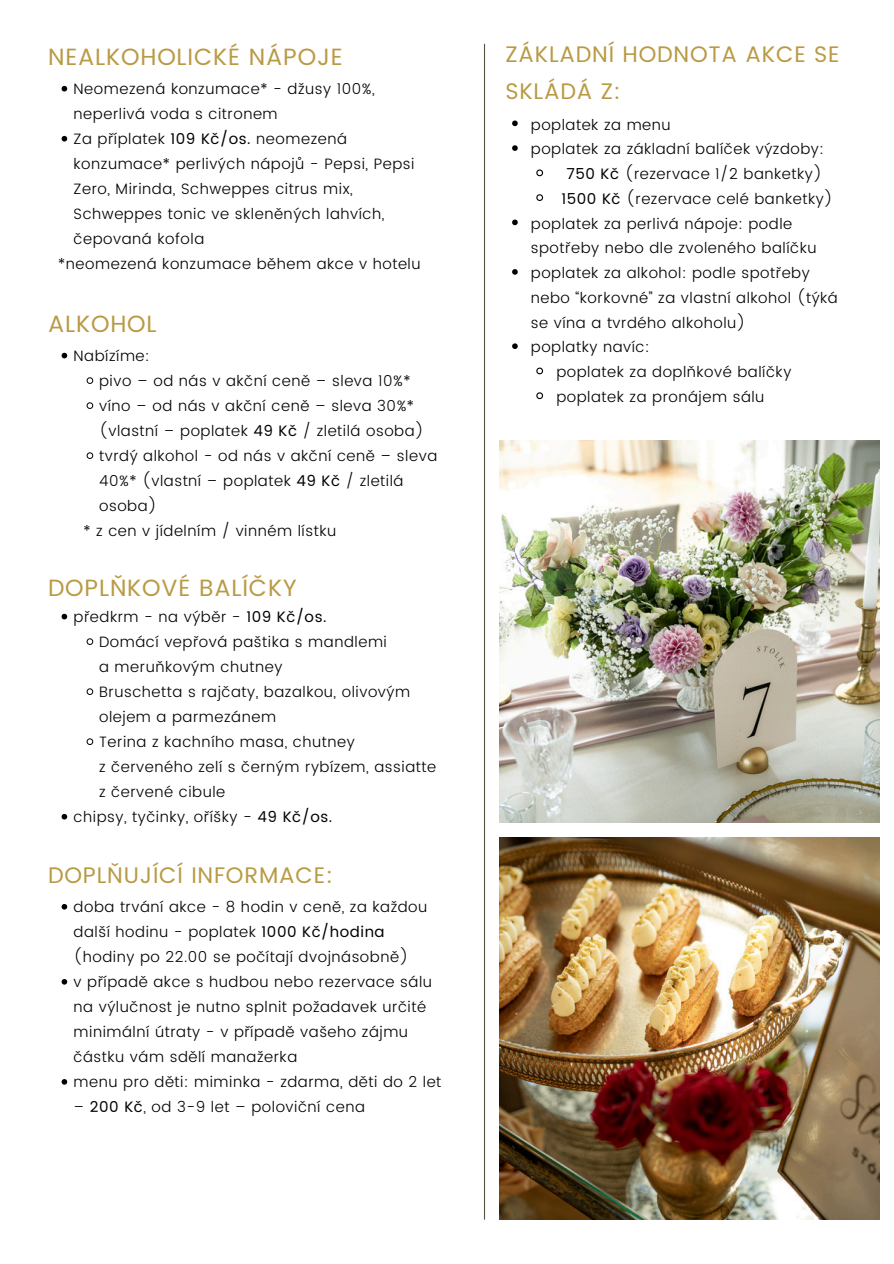
<style>
.page{position:relative;width:894px;height:1264px;background:#fff}
.page>*{position:absolute;margin:0;border:0;box-sizing:border-box;transform-origin:0 0}
.t1{font:23.55px "Poppins";letter-spacing:.035em;color:#b99a44}
.t2{font:22.5px/37.2px "Poppins";letter-spacing:.035em;color:#b99a44}
.t3{font:300 15px/25px "Poppins";letter-spacing:.035em;color:#000}
.s1{font-weight:400}
</style>
<div class="page">
<hr style="left:484px;top:44px;width:1px;height:1175px;background:#585242">
<img style="left:499px;top:440px;width:380px;height:382px">
<img style="left:499px;top:837px;width:380px;height:382px">
<svg style="left:62px;top:86px;width:5px;height:5px"></svg>
<svg style="left:62px;top:136px;width:5px;height:5px"></svg>
<svg style="left:62px;top:353px;width:5px;height:5px"></svg>
<svg style="left:87px;top:377px;width:6px;height:6px"></svg>
<svg style="left:87px;top:402px;width:6px;height:6px"></svg>
<svg style="left:87px;top:452px;width:6px;height:6px"></svg>
<svg style="left:62px;top:614px;width:5px;height:5px"></svg>
<svg style="left:87px;top:638px;width:6px;height:6px"></svg>
<svg style="left:87px;top:688px;width:6px;height:6px"></svg>
<svg style="left:87px;top:738px;width:6px;height:6px"></svg>
<svg style="left:62px;top:814px;width:5px;height:5px"></svg>
<svg style="left:62px;top:904px;width:5px;height:5px"></svg>
<svg style="left:62px;top:979px;width:5px;height:5px"></svg>
<svg style="left:62px;top:1079px;width:5px;height:5px"></svg>
<svg style="left:512px;top:120px;width:5px;height:6px"></svg>
<svg style="left:512px;top:145px;width:5px;height:6px"></svg>
<svg style="left:536px;top:169px;width:7px;height:8px"></svg>
<svg style="left:536px;top:194px;width:7px;height:7px"></svg>
<svg style="left:512px;top:219px;width:5px;height:6px"></svg>
<svg style="left:512px;top:269px;width:5px;height:6px"></svg>
<svg style="left:512px;top:343px;width:5px;height:6px"></svg>
<svg style="left:536px;top:367px;width:7px;height:8px"></svg>
<svg style="left:536px;top:392px;width:7px;height:8px"></svg>
<p class="t1" style="left:48px;top:43px;width:296px">NEALKOHOLICKÉ NÁPOJE</p>
<p class="t3" style="left:74px;top:77px;width:302px">Neomezená konzumace* - džusy 100%, neperlivá voda s citronem</p>
<h1 class="t3" style="left:74px;top:127px;width:342px">Za příplatek <span class="s1">109 Kč/os.</span> neomezená konzumace* perlivých nápojů - Pepsi, Pepsi Zero, Mirinda, Schweppes citrus mix, Schweppes tonic ve skleněných lahvích, čepovaná kofola</h1>
<p class="t3" style="left:58px;top:252px;width:364px">*neomezená konzumace během akce v hotelu</p>
<p class="t1" style="left:48px;top:309px;width:110px">ALKOHOL</p>
<p class="t3" style="left:74px;top:343px;width:78px">Nabízíme:</p>
<p class="t3" style="left:99px;top:368px;width:313px">pivo – od nás v akční ceně – sleva 10%*</p>
<p class="t3" style="left:99px;top:393px;width:326px">víno – od nás v akční ceně – sleva 30%* (vlastní – poplatek <span class="s1">49 Kč</span> / zletilá osoba)</p>
<h1 class="t3" style="left:99px;top:443px;width:339px">tvrdý alkohol - od nás v akční ceně – sleva<br>40%* (vlastní – poplatek <span class="s1">49 Kč</span> / zletilá osoba)</h1>
<p class="t3" style="left:83px;top:518px;width:254px">* z cen v jídelním / vinném lístku</p>
<p class="t1" style="left:48px;top:574px;width:250px">DOPLŇKOVÉ BALÍČKY</p>
<p class="t3" style="left:74px;top:604px;width:254px">předkrm - na výběr - <span class="s1">109 Kč/os.</span></p>
<p class="t3" style="left:99px;top:629px;width:289px">Domácí vepřová paštika s mandlemi a meruňkovým chutney</p>
<p class="t3" style="left:99px;top:679px;width:312px">Bruschetta s rajčaty, bazalkou, olivovým olejem a parmezánem</p>
<h1 class="t3" style="left:99px;top:729px;width:338px">Terina z kachního masa, chutney<br>z červeného zelí s černým rybízem, assiatte z červené cibule</h1>
<p class="t3" style="left:74px;top:804px;width:260px">chipsy, tyčinky, oříšky - <span class="s1">49 Kč/os.</span></p>
<p class="t2" style="left:48px;top:856px;width:286px">DOPLŇUJÍCÍ INFORMACE:</p>
<p class="t3" style="left:74px;top:894px;width:355px">doba trvání akce - 8 hodin v ceně, za každou další hodinu - poplatek <span class="s1">1000 Kč/hodina </span>(hodiny po 22.00 se počítají dvojnásobně)</p>
<p class="t3" style="left:74px;top:969px;width:360px">v případě akce s hudbou nebo rezervace sálu na výlučnost je nutno splnit požadavek určité minimální útraty - v případě vašeho zájmu částku vám sdělí manažerka</p>
<h1 class="t3" style="left:74px;top:1069px;width:369px">menu pro děti: miminka - zdarma, děti do 2 let</h1>
<h1 class="t3" style="left:74px;top:1094px;width:293px">– <span class="s1">200 Kč</span>, od 3-9 let – poloviční cena</h1>
<p class="t2" style="left:505px;top:36px;width:335px">ZÁKLADNÍ HODNOTA AKCE SE<br>SKLÁDÁ Z:</p>
<p class="t3" style="left:530px;top:112px;width:141px">poplatek za menu</p>
<p class="t3" style="left:530px;top:137px;width:294px">poplatek za základní balíček výzdoby:</p>
<p class="t3" style="left:566px;top:161px;width:257px"><span class="s1">750 Kč</span> (rezervace 1/2 banketky)</p>
<p class="t3" style="left:561px;top:186px;width:273px"><span class="s1">1500 Kč</span> (rezervace celé banketky)</p>
<p class="t3" style="left:530px;top:211px;width:287px">poplatek za perlivá nápoje: podle spotřeby nebo dle zvoleného balíčku</p>
<p class="t3" style="left:530px;top:260px;width:308px">poplatek za alkohol: podle spotřeby nebo “korkovné” za vlastní alkohol (týká se vína a tvrdého alkoholu)</p>
<p class="t3" style="left:530px;top:335px;width:120px">poplatky navíc:</p>
<p class="t3" style="left:556px;top:359px;width:236px">poplatek za doplňkové balíčky</p>
<p class="t3" style="left:556px;top:384px;width:209px">poplatek za pronájem sálu</p>
</div>
